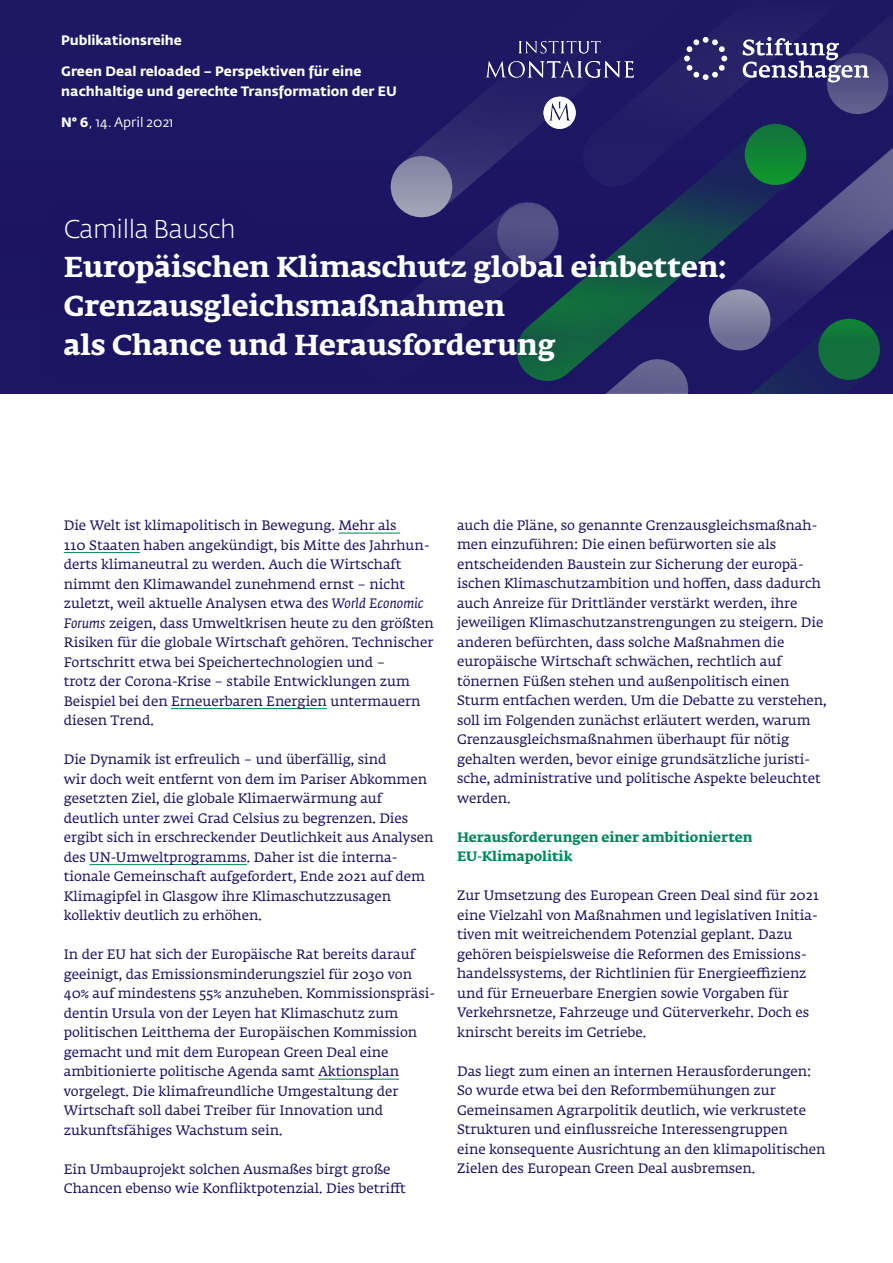
<style>
.page{position:relative;width:893px;height:1263px;background:#fff}
.page>*{position:absolute;margin:0;border:0;box-sizing:border-box;transform-origin:0 0}
.t1{font:700 28.5px/39px "Fedra Serif A Std";color:#fff}
.t2{font:300 25.5px "Fedra Sans Std";letter-spacing:-.02em;color:#fff}
.t3{font:13.5px/19.5px "Fedra Serif A Std";color:#1c1263}
.t4{font:700 13.5px/19.5px "Fedra Sans Std";color:#fff}
.t5{font:700 13.5px/19.5px "Fedra Serif A Std";color:#008656}
.t6{font:13.5px "Fedra Sans Std";color:#fff}
.s1{font-weight:700}
.s2{font-style:italic}
</style>
<div class="page">
<hr style="left:338px;top:533px;width:62px;height:1px;background:#008656">
<hr style="left:64px;top:552px;width:76px;height:1px;background:#008656">
<hr style="left:171px;top:708px;width:156px;height:1px;background:#008656">
<hr style="left:89px;top:864px;width:158px;height:1px;background:#008656">
<hr style="left:318px;top:1079px;width:81px;height:1px;background:#008656">
<div style="left:0;top:0;width:893px;height:394px;background:#1f1963"></div>
<svg style="left:391px;top:36px;width:502px;height:358px"></svg>
<svg style="left:390px;top:184px;width:503px;height:209px"></svg>
<div style="left:36px;top:190px;width:717px;height:200px;background:#1c1263;opacity:.75"></div>
<p class="t4" style="left:61px;top:31px;width:122px">Publikationsreihe</p>
<p class="t4" style="left:61px;top:62px;width:337px">Green Deal reloaded – Perspektiven für eine nachhaltige und gerechte Transformation der EU</p>
<p class="t6" style="left:61px;top:114px;width:114px"><span class="s1">N° 6</span>, 14. April 2021</p>
<h2 class="t2" style="left:64px;top:213px;width:173px">Camilla Bausch</h2>
<h1 class="t1" style="left:64px;top:249px;width:664px">Europäischen Klimaschutz global einbetten:<br>Grenzausgleichsmaßnahmen<br>als Chance und Herausforderung</h1>
<p class="t3" style="left:64px;top:517px;width:372px">Die Welt ist klimapolitisch in Bewegung. Mehr als<br>110 Staaten haben angekündigt, bis Mitte des Jahrhun&shy;derts klimaneutral zu werden. Auch die Wirtschaft nimmt den Klimawandel zunehmend ernst – nicht zuletzt, weil aktuelle Analysen etwa des <span class="s2">World Economic Forums</span> zeigen, dass Umweltkrisen heute zu den größten Risiken für die globale Wirtschaft gehören. Technischer Fortschritt etwa bei Speichertechnologien und –<br>trotz der Corona-Krise – stabile Entwicklungen zum Beispiel bei den Erneuerbaren Energien untermauern diesen Trend.</p>
<p class="t3" style="left:64px;top:751px;width:371px">Die Dynamik ist erfreulich – und überfällig, sind<br>wir doch weit entfernt von dem im Pariser Abkommen gesetzten Ziel, die globale Klimaerwärmung auf deutlich unter zwei Grad Celsius zu begrenzen. Dies ergibt sich in erschreckender Deutlichkeit aus Analysen des UN-Umweltprogramms. Daher ist die interna&shy;tionale Gemeinschaft aufgefordert, Ende 2021 auf dem Klimagipfel in Glasgow ihre Klimaschutzzusagen kollektiv deutlich zu erhöhen.</p>
<p class="t3" style="left:64px;top:946px;width:373px">In der EU hat sich der Europäische Rat bereits darauf geeinigt, das Emissionsminderungsziel für 2030 von 40% auf mindestens 55% anzuheben. Kommissionspräsi&shy;dentin Ursula von der Leyen hat Klimaschutz zum politischen Leitthema der Europäischen Kommission gemacht und mit dem European Green Deal eine ambitionierte politische Agenda samt Aktionsplan vorgelegt. Die klimafreundliche Umgestaltung der Wirtschaft soll dabei Treiber für Innovation und zukunftsfähiges Wachstum sein.</p>
<p class="t3" style="left:64px;top:1160px;width:343px">Ein Umbauprojekt solchen Ausmaßes birgt große<br>Chancen ebenso wie Konfliktpotenzial. Dies betrifft</p>
<p class="t3" style="left:457px;top:516px;width:371px">auch die Pläne, so genannte Grenzausgleichsmaßnah&shy;men einzuführen: Die einen befürworten sie als entscheidenden Baustein zur Sicherung der europä&shy;ischen Klimaschutzambition und hoffen, dass dadurch auch Anreize für Drittländer verstärkt werden, ihre jeweiligen Klimaschutzanstrengungen zu steigern. Die anderen befürchten, dass solche Maßnahmen die europäische Wirtschaft schwächen, rechtlich auf tönernen Füßen stehen und außenpolitisch einen Sturm entfachen werden. Um die Debatte zu verstehen, soll im Folgenden zunächst erläutert werden, warum Grenzausgleichsmaßnahmen überhaupt für nötig gehalten werden, bevor einige grundsätzliche juristi&shy;sche, administrative und politische Aspekte beleuchtet werden.</p>
<p class="t5" style="left:457px;top:828px;width:297px">Herausforderungen einer ambitionierten<br>EU-Klimapolitik</p>
<p class="t3" style="left:457px;top:887px;width:364px">Zur Umsetzung des European Green Deal sind für 2021 eine Vielzahl von Maßnahmen und legislativen Initia&shy;tiven mit weitreichendem Potenzial geplant. Dazu gehören beispielsweise die Reformen des Emissions&shy;handelssystems, der Richtlinien für Energieeffizienz und für Erneuerbare Energien sowie Vorgaben für Verkehrsnetze, Fahrzeuge und Güterverkehr. Doch es knirscht bereits im Getriebe.</p>
<p class="t3" style="left:457px;top:1062px;width:370px">Das liegt zum einen an internen Herausforderungen:<br>So wurde etwa bei den Reformbemühungen zur Gemeinsamen Agrarpolitik deutlich, wie verkrustete Strukturen und einflussreiche Interessengruppen<br>eine konsequente Ausrichtung an den klimapolitischen Zielen des European Green Deal ausbremsen.</p>
</div>
